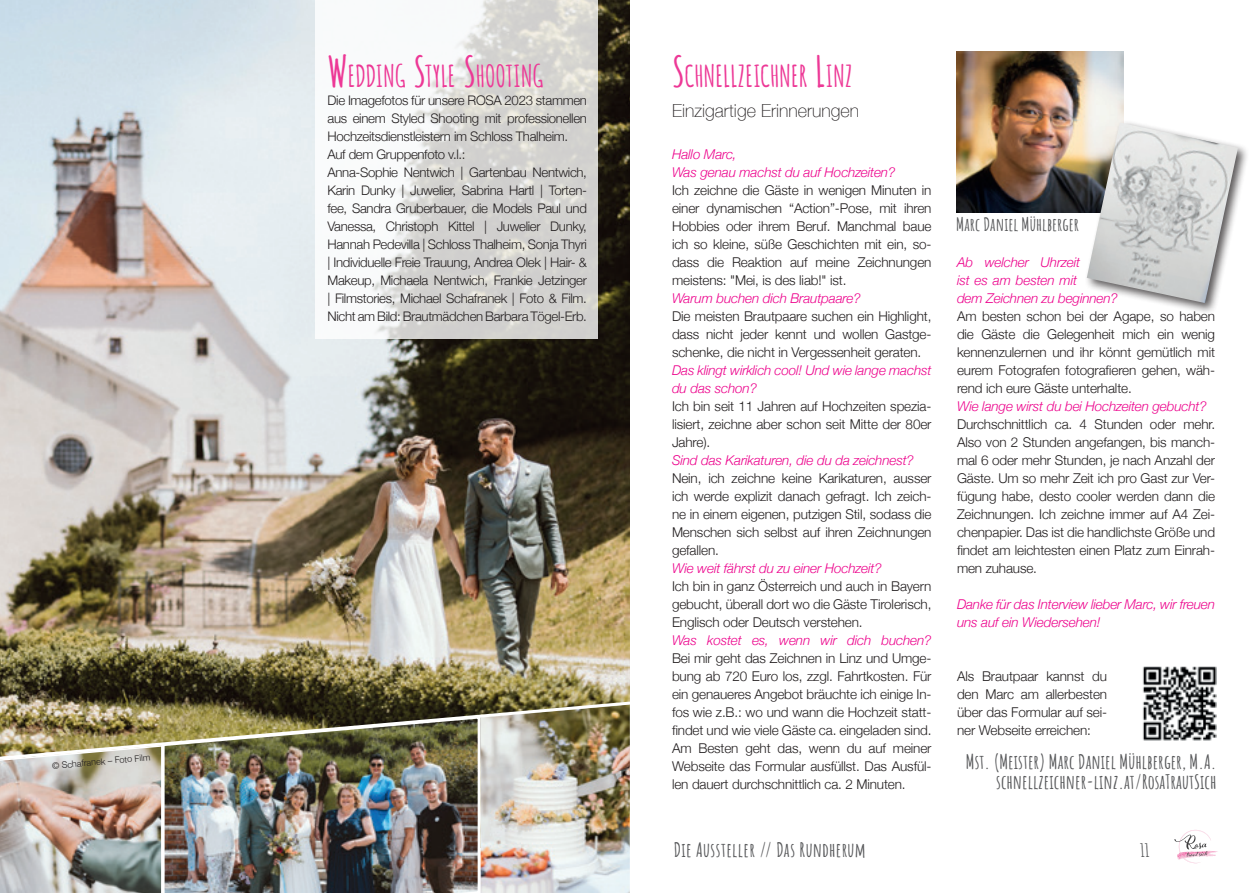
<style>
.page{position:relative;width:1259px;height:893px;background:#fff}
.page>*{position:absolute;margin:0;border:0;box-sizing:border-box;transform-origin:0 0}
.t1{font:700 29.4px "Amatic SC";letter-spacing:-.01em;color:#ed3896}
.t2{font:700 19.5px/20.2px "Amatic SC";color:#57585a;text-align:right}
.t3{font:100 18px "Helvetica Neue";color:#231f20}
.t4{font:700 18px "Amatic SC";color:#57585a}
.t5{font:300 13.5px/18px "Helvetica Neue";letter-spacing:-.01em;color:#231f20;text-align:justify}
.t6{font:italic 300 13.5px/18px "Helvetica Neue";letter-spacing:-.01em;color:#ed028c}
.t7{font:300 13.2px/18px "Helvetica Neue";letter-spacing:-.025em;color:#231f20}
.t8{font:300 9px "Helvetica Neue";color:#231f20}
.s1{font-size:42px}
</style>
<div class="page">
<svg style="left:1174px;top:830px;width:44px;height:33px"></svg>
<img style="left:0;top:0;width:629px;height:698px">
<svg style="left:315px;top:0;width:282px;height:339px"></svg>
<img style="left:956px;top:51px;width:168px;height:162px">
<div style="left:1083px;top:119px;width:166px;height:196px;background:#231f20;opacity:.75"></div>
<img style="left:1086px;top:122px;width:152px;height:181px">
<img style="left:1142px;top:666px;width:74px;height:75px">
<img style="left:0;top:698px;width:630px;height:195px">
<p class="t8" style="left:51px;top:758px;width:100px;rotate:-5deg">© Schafranek – Foto Film</p>
<h1 class="t1" style="left:327px;top:54px;width:217px"><span class="s1">W</span>EDDING <span class="s1">S</span>TYLE <span class="s1">S</span>HOOTING</h1>
<h1 class="t1" style="left:672px;top:54px;width:182px"><span class="s1">S</span>CHNELLZEICHNER <span class="s1">L</span>INZ</h1>
<p class="t7" style="left:327px;top:90px;width:261px">Die Imagefotos für unsere ROSA 2023 stammen aus einem Styled Shooting mit professionellen Hochzeitsdienstleistern im Schloss Thalheim.<br>Auf dem Gruppenfoto v.l.:<br>Anna-Sophie Nentwich | Gartenbau Nentwich, Karin Dunky | Juwelier, Sabrina Hartl | Torten&shy;fee, Sandra Gruberbauer, die Models Paul und Vanessa, Christoph Kittel | Juwelier Dunky, Hannah Pedevilla | Schloss Thalheim, Sonja Thyri | Individuelle Freie Trauung, Andrea Olek | Hair- &amp; Makeup, Michaela Nentwich, Frankie Jetzinger | Filmstories, Michael Schafranek | Foto &amp; Film.<br>Nicht am Bild: Brautmädchen Barbara Tögel-Erb.</p>
<h3 class="t3" style="left:672px;top:97px;width:189px">Einzigartige Erinnerungen</h3>
<p class="t6" style="left:672px;top:144px;width:225px">Hallo Marc,<br>Was genau machst du auf Hochzeiten?</p>
<p class="t5" style="left:672px;top:180px;width:261px">Ich zeichne die Gäste in wenigen Minuten in einer dynamischen “Action”-Pose, mit ihren Hobbies oder ihrem Beruf. Manchmal baue ich so kleine, süße Geschichten mit ein, so&shy;dass die Reaktion auf meine Zeichnungen meistens: "Mei, is des liab!" ist.</p>
<p class="t6" style="left:672px;top:288px;width:190px">Warum buchen dich Brautpaare?</p>
<p class="t5" style="left:672px;top:306px;width:261px">Die meisten Brautpaare suchen ein Highlight, dass nicht jeder kennt und wollen Gastge&shy;schenke, die nicht in Vergessenheit geraten.</p>
<p class="t6" style="left:672px;top:360px;width:261px">Das klingt wirklich cool! Und wie lange machst du das schon?</p>
<p class="t5" style="left:672px;top:396px;width:261px">Ich bin seit 11 Jahren auf Hochzeiten spezia&shy;lisiert, zeichne aber schon seit Mitte der 80er Jahre).</p>
<p class="t6" style="left:672px;top:450px;width:243px">Sind das Karikaturen, die du da zeichnest?</p>
<p class="t5" style="left:672px;top:468px;width:261px">Nein, ich zeichne keine Karikaturen, ausser ich werde explizit danach gefragt. Ich zeich&shy;ne in einem eigenen, putzigen Stil, sodass die Menschen sich selbst auf ihren Zeichnungen gefallen.</p>
<p class="t6" style="left:672px;top:558px;width:211px">Wie weit fährst du zu einer Hochzeit?</p>
<p class="t5" style="left:672px;top:576px;width:261px">Ich bin in ganz Österreich und auch in Bayern gebucht, überall dort wo die Gäste Tirolerisch, Englisch oder Deutsch verstehen.</p>
<p class="t6" style="left:672px;top:630px;width:261px">Was kostet es, wenn wir dich buchen?</p>
<p class="t5" style="left:672px;top:648px;width:261px">Bei mir geht das Zeichnen in Linz und Umge&shy;bung ab 720 Euro los, zzgl. Fahrtkosten. Für ein genaueres Angebot bräuchte ich einige In&shy;fos wie z.B.: wo und wann die Hochzeit statt&shy;findet und wie viele Gäste ca. eingeladen sind.<br>Am Besten geht das, wenn du auf meiner Webseite das Formular ausfüllst. Das Ausfül&shy;len dauert durchschnittlich ca. 2 Minuten.</p>
<h3 class="t4" style="left:956px;top:211px;width:124px">Marc Daniel Mühlberger</h3>
<p class="t6" style="left:957px;top:252px;width:162px">Ab welcher Uhrzeit<br>ist es am besten mit<br>dem Zeichnen zu beginnen?</p>
<p class="t5" style="left:957px;top:306px;width:260px">Am besten schon bei der Agape, so haben die Gäste die Gelegenheit mich ein wenig kennenzulernen und ihr könnt gemütlich mit eurem Fotografen fotografieren gehen, wäh&shy;rend ich eure Gäste unterhalte.</p>
<p class="t6" style="left:957px;top:396px;width:251px">Wie lange wirst du bei Hochzeiten gebucht?</p>
<p class="t5" style="left:957px;top:414px;width:260px">Durchschnittlich ca. 4 Stunden oder mehr.<br>Also von 2 Stunden angefangen, bis manch&shy;mal 6 oder mehr Stunden, je nach Anzahl der Gäste. Um so mehr Zeit ich pro Gast zur Ver&shy;fügung habe, desto cooler werden dann die Zeichnungen. Ich zeichne immer auf A4 Zei&shy;chenpapier. Das ist die handlichste Größe und findet am leichtesten einen Platz zum Einrah&shy;men zuhause.</p>
<p class="t6" style="left:957px;top:594px;width:259px">Danke für das Interview lieber Marc, wir freuen uns auf ein Wiedersehen!</p>
<p class="t5" style="left:957px;top:666px;width:152px">Als Brautpaar kannst du den Marc am allerbesten über das Formular auf sei&shy;ner Webseite erreichen:</p>
<h2 class="t2" style="left:966px;top:750px;width:252px">Mst. (Meister) Marc Daniel Mühlberger, M.A. schnellzeichner-linz.at/RosaTrautSich</h2>
<h2 class="t2" style="left:674px;top:838px;width:193px">Die Aussteller // Das Rundherum</h2>
<h3 class="t4" style="left:1140px;top:836px;width:11px">11</h3>
</div>
